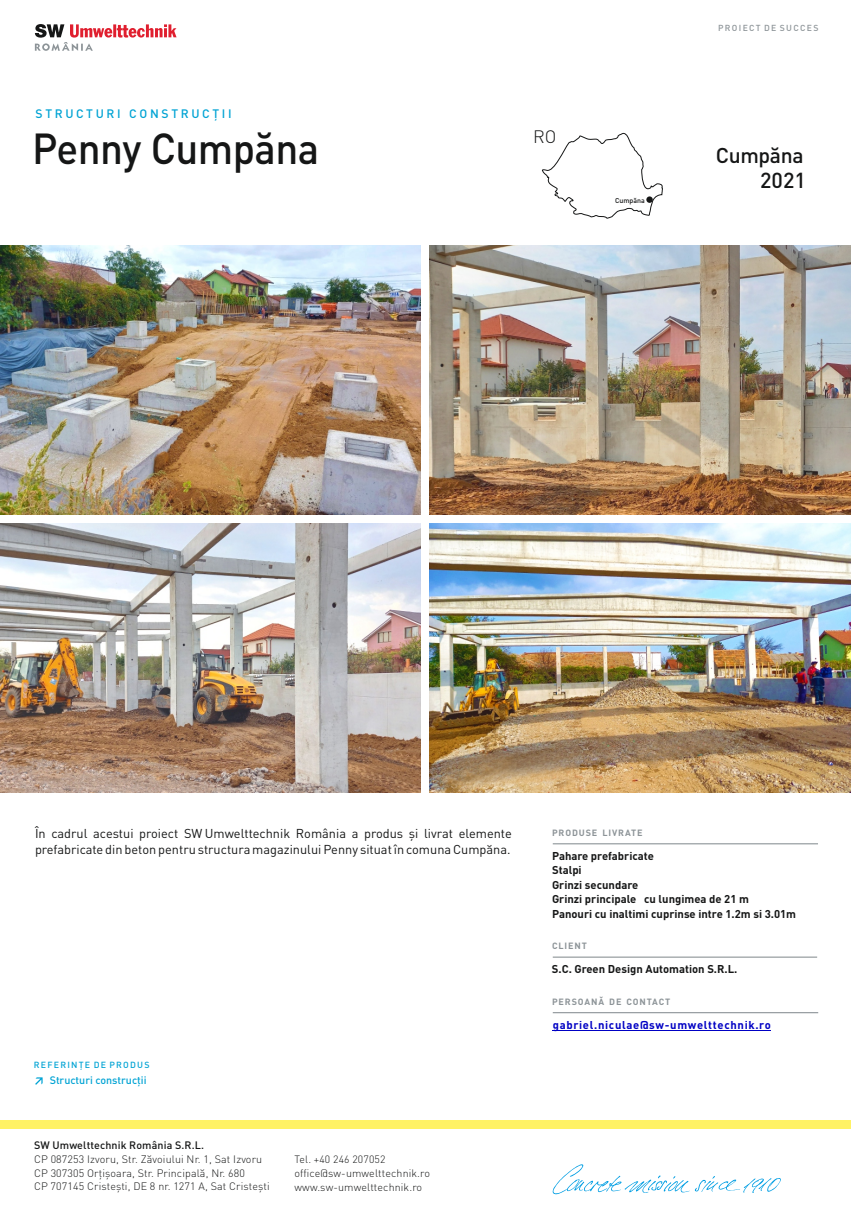
<style>
.page{position:relative;width:851px;height:1221px;background:#fff}
.page>*{position:absolute;margin:0;border:0;box-sizing:border-box;transform-origin:0 0}
.t1{font:500 42.75px "DIN Pro";letter-spacing:-.015em;color:#151616;scale:.94 1}
.t2{font:500 21.45px "DIN Pro";color:#151616}
.t3{font:500 21.15px "DIN Pro";letter-spacing:-.015em;color:#151616}
.t4{font:300 17.85px "DIN Pro";color:#151616}
.t5{font:12.75px/16.4px "DIN Pro";color:#151616}
.t6{font:500 12.15px "DIN Pro";letter-spacing:.22em;color:#00a3d4}
.t7{font:700 11.25px/14.4px "DIN Pro";color:#151616}
.t8{font:700 11.25px "DIN Pro";letter-spacing:.06em;color:#0000c4}
.t9{font:300 10.65px/13.6px "DIN Pro";letter-spacing:.01em;color:#151616}
.t10{font:500 10.65px "DIN Pro";letter-spacing:.01em;color:#151616}
.t11{font:500 10.65px "DIN Pro";color:#00a3d4}
.t12{font:300 10.5px "DIN Pro";letter-spacing:.01em;color:#151616}
.t13{font:700 9px "DIN Pro";letter-spacing:.1em;color:#8d9498}
.t14{font:500 8.85px "DIN Pro";letter-spacing:.14em;color:#00a3d4}
.t15{font:500 8.7px "DIN Pro";letter-spacing:.155em;color:#8d9498}
.t16{font:500 6.9px "DIN Pro";color:#151616}
</style>
<div class="page">
<div style="left:0;top:1120px;width:850px;height:8px;background:#fff264"></div>
<svg style="left:35px;top:1077px;width:8px;height:7px"></svg>
<hr style="left:552px;top:843px;width:265px;height:1px;background:#8d9498">
<svg style="left:552px;top:1164px;width:228px;height:30px"></svg>
<svg style="left:35px;top:24px;width:141px;height:27px"></svg>
<svg style="left:541px;top:132px;width:122px;height:86px"></svg>
<div style="left:646px;top:196px;width:6px;height:7px;background:#151616;border-radius:50%"></div>
<hr style="left:552px;top:1012px;width:266px;height:1px;background:#8d9498">
<hr style="left:552px;top:956px;width:265px;height:1px;background:#8d9498">
<hr style="left:552px;top:1029px;width:42px;height:1px;background:#0000c4">
<hr style="left:598px;top:1029px;width:42px;height:1px;background:#0000c4">
<hr style="left:640px;top:1029px;width:130px;height:1px;background:#0000c4">
<img style="left:429px;top:245px;width:421px;height:269px">
<img style="left:0;top:245px;width:420px;height:269px">
<img style="left:0;top:523px;width:420px;height:269px">
<img style="left:429px;top:523px;width:421px;height:269px">
<p class="t6" style="left:35px;top:109px;width:197px">STRUCTURI CONSTRUCȚII</p>
<h1 class="t1" style="left:32px;top:131px;width:307px">Penny Cumpăna</h1>
<h3 class="t4" style="left:533px;top:129px;width:25px">RO</h3>
<p class="t16" style="left:615px;top:198px;width:31px">Cumpăna</p>
<p class="t15" style="left:718px;top:24px;width:102px">PROIECT DE SUCCES</p>
<h3 class="t3" style="left:715px;top:147px;width:89px">Cumpăna</h3>
<h2 class="t2" style="left:760px;top:172px;width:47px">2021</h2>
<p class="t5" style="left:35px;top:826px;width:478px">În cadrul acestui proiect SW Umwelttechnik România a produs și livrat elemente prefabricate din beton pentru structura magazinului Penny situat în comuna Cumpăna.</p>
<p class="t14" style="left:34px;top:1060px;width:117px">REFERINȚE DE PRODUS</p>
<p class="t11" style="left:50px;top:1076px;width:98px">Structuri construcții</p>
<p class="t10" style="left:34px;top:1141px;width:171px">SW Umwelttechnik România S.R.L.</p>
<p class="t9" style="left:34px;top:1153px;width:237px">CP 087253 Izvoru, Str. Zăvoiului Nr. 1, Sat Izvoru<br>CP 307305 Orţişoara, Str. Principală, Nr. 680<br>CP 707145 Cristești, DE 8 nr. 1271 A, Sat Cristești</p>
<p class="t12" style="left:294px;top:1155px;width:92px">Tel. +40 246 207052</p>
<p class="t9" style="left:294px;top:1167px;width:137px">office@sw-umwelttechnik.ro www.sw-umwelttechnik.ro</p>
<p class="t13" style="left:552px;top:828px;width:92px">PRODUSE LIVRATE</p>
<p class="t7" style="left:552px;top:849px;width:245px">Pahare prefabricate<br>Stalpi<br>Grinzi secundare<br>Grinzi principale cu lungimea de 21 m<br>Panouri cu inaltimi cuprinse intre 1.2m si 3.01m</p>
<p class="t13" style="left:552px;top:942px;width:36px">CLIENT</p>
<p class="t7" style="left:551px;top:963px;width:187px">S.C. Green Design Automation S.R.L.</p>
<p class="t13" style="left:552px;top:997px;width:120px">PERSOANĂ DE CONTACT</p>
<p class="t8" style="left:552px;top:1020px;width:219px">gabriel.niculae@sw-umwelttechnik.ro</p>
</div>
